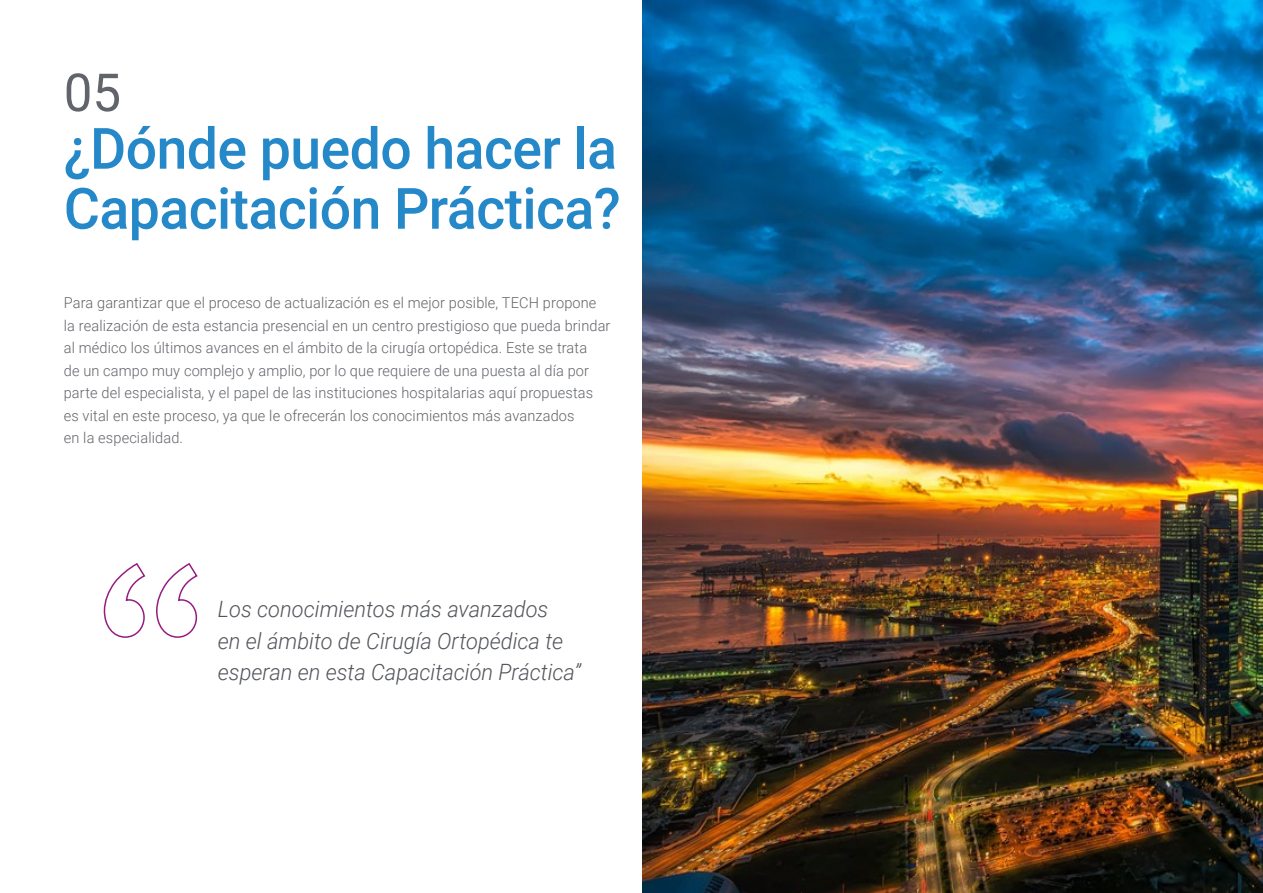
<style>
.page{position:relative;width:1263px;height:893px;background:#fff}
.page>*{position:absolute;margin:0;border:0;box-sizing:border-box;transform-origin:0 0}
.t1{font:500 57px/60px "Roboto";letter-spacing:-.01em;color:#2488c9}
.t2{font:52.5px "Roboto";color:#61646a}
.t3{font:italic 300 22.5px/31.5px "Roboto";color:#52555b}
.t4{font:300 15px/22.5px "Roboto";letter-spacing:.01em;color:#61646a}
</style>
<div class="page">
<svg style="left:103px;top:563px;width:95px;height:75px"></svg>
<img style="left:642px;top:0;width:621px;height:893px">
<h2 class="t2" style="left:64px;top:56px;width:59px">05</h2>
<h1 class="t1" style="left:64px;top:116px;width:558px">¿Dónde puedo hacer la<br>Capacitación Práctica?</h1>
<p class="t4" style="left:64px;top:291px;width:548px">Para garantizar que el proceso de actualización es el mejor posible, TECH propone la realización de esta estancia presencial en un centro prestigioso que pueda brindar al médico los últimos avances en el ámbito de la cirugía ortopédica. Este se trata<br>de un campo muy complejo y amplio, por lo que requiere de una puesta al día por parte del especialista, y el papel de las instituciones hospitalarias aquí propuestas es vital en este proceso, ya que le ofrecerán los conocimientos más avanzados<br>en la especialidad.</p>
<h3 class="t3" style="left:218px;top:593px;width:364px">Los conocimientos más avanzados<br>en el ámbito de Cirugía Ortopédica te esperan en esta Capacitación Práctica”</h3>
</div>
